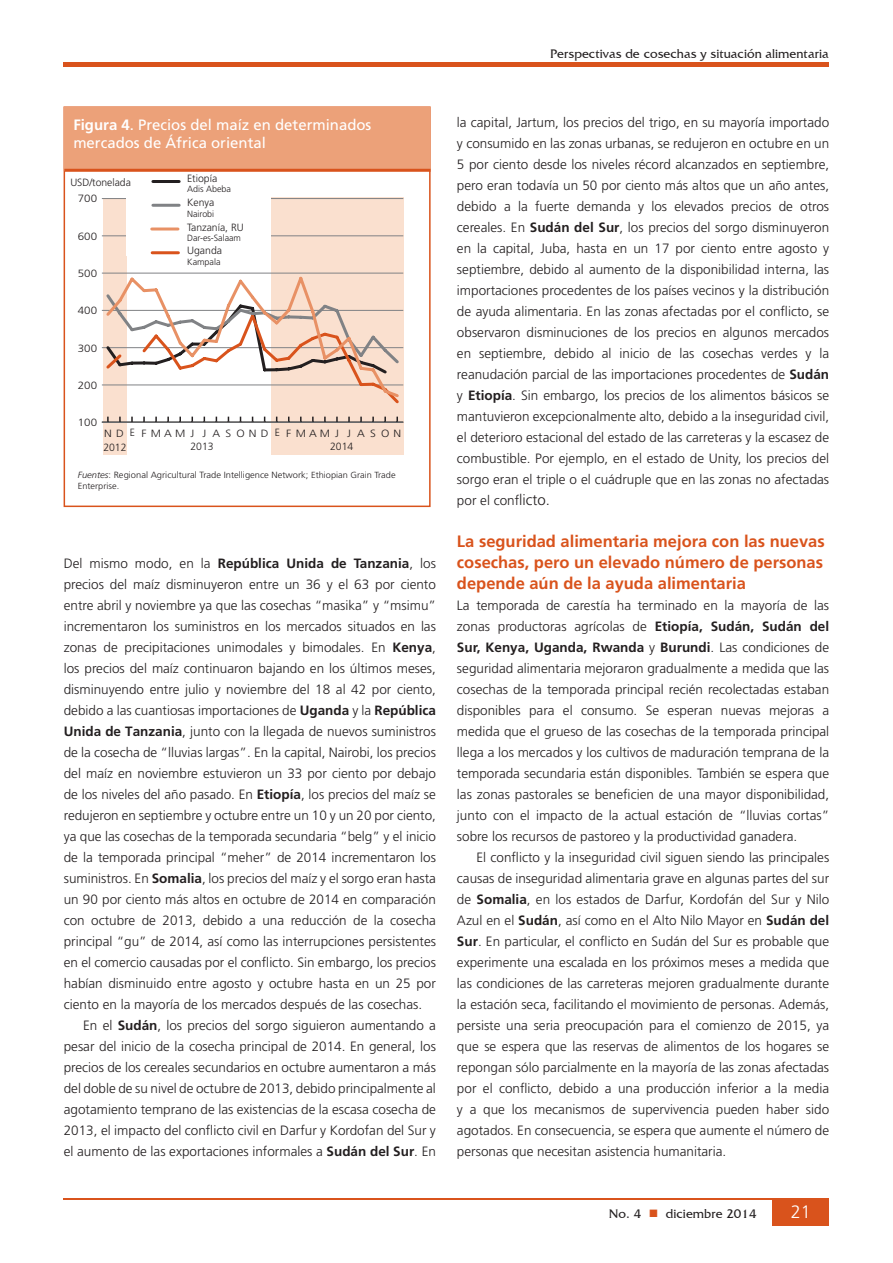
<style>
.page{position:relative;width:893px;height:1263px;background:#fff}
.page>*{position:absolute;margin:0;border:0;box-sizing:border-box;transform-origin:0 0}
.t1{font:300 18px "Frutiger LT Std";color:#fff}
.Heading3{font:700 16.5px/21px "Frutiger LT Std";color:#d9531c;text-align:justify}
.t2{font:15px/18px "Frutiger LT Std";color:#fff}
.t3{font:300 15px "Frutiger LT Std";color:#fff}
.NewPara{font:300 13.5px/21px "Frutiger LT Std";color:#231f20;text-align:justify}
.NewPara1{font:300 13.5px/21px "Frutiger LT Std";color:#231f20;text-align:justify}
.t4{font:12.75px "Friz Quadrata IT Cby BT";color:#231f20}
.t5{font:300 10.5px "Frutiger LT Std";color:#231f20}
.t6{font:300 10.5px/14.1px "Frutiger LT Std";letter-spacing:.375em;color:#231f20;scale:1.1 1}
.t7{font:300 10.5px "Frutiger LT Std";color:#231f20;scale:1.1 1}
.t8{font:300 9px "Frutiger LT Std";color:#231f20;scale:1.04 1}
.t9{font:300 9px "Frutiger LT Std";color:#231f20}
.t10{font:300 8.85px "Frutiger LT Std";color:#231f20;scale:1.04 1}
.s1{font-weight:700}
.s2{font-style:italic}
.s3{font-size:8.85px}
.s4{font-size:15px}
.s5{color:#d9531c}
</style>
<div class="page">
<hr style="left:63px;top:1198px;width:766px;height:2px;background:#d9531c">
<div style="left:773px;top:1200px;width:56px;height:26px;background:#d9531c"></div>
<hr style="left:63px;top:63px;width:766px;height:4px;background:#d9531c">
<div style="left:103px;top:198px;width:24px;height:256px;background:#fae0cf"></div>
<div style="left:271px;top:198px;width:132px;height:257px;background:#fae0cf"></div>
<hr style="left:102px;top:421px;width:301px;height:2px;background:#231f20">
<hr style="left:102px;top:422px;width:301px;height:1px;background:#808285">
<hr style="left:102px;top:385px;width:301px;height:1px;background:#808285">
<hr style="left:102px;top:347px;width:301px;height:1px;background:#808285">
<hr style="left:102px;top:310px;width:301px;height:1px;background:#808285">
<hr style="left:102px;top:273px;width:301px;height:1px;background:#808285">
<hr style="left:102px;top:235px;width:301px;height:1px;background:#808285">
<hr style="left:102px;top:198px;width:301px;height:1px;background:#808285">
<svg style="left:104px;top:276px;width:297px;height:128px"></svg>
<div style="left:126px;top:172px;width:145px;height:84px;background:#fff"></div>
<hr style="left:152px;top:227px;width:26px;height:3px;background:#e89165">
<hr style="left:153px;top:204px;width:26px;height:3px;background:#808285">
<hr style="left:152px;top:251px;width:26px;height:3px;background:#d9531c">
<hr style="left:153px;top:180px;width:26px;height:3px;background:#231f20">
<div style="left:64px;top:107px;width:367px;height:400px;border:2px solid #d9531c"></div>
<div style="left:64px;top:107px;width:366px;height:63px;background:#eca179"></div>
<div style="left:64px;top:107px;width:367px;height:64px;border:2px solid #eca179"></div>
<hr style="left:64px;top:169px;width:367px;height:3px;background:#d9531c">
<p class="t4" style="left:550px;top:46px;width:280px">Perspectivas de cosechas y situación alimentaria</p>
<p class="t2" style="left:73px;top:116px;width:300px"><span class="s1">Figura 4</span>. Precios del maíz en determinados mercados de África oriental</p>
<p class="t3" style="left:78px;top:129px;width:271px">Figura 4. Precios del maíz en determinados</p>
<p class="t5" style="left:70px;top:177px;width:62px">USD/tonelada</p>
<p class="t7" style="left:78px;top:193px;width:19px">700</p>
<p class="t7" style="left:78px;top:230px;width:19px">600</p>
<p class="t7" style="left:78px;top:267px;width:19px">500</p>
<p class="t7" style="left:78px;top:305px;width:19px">400</p>
<p class="t7" style="left:78px;top:342px;width:19px">300</p>
<p class="t7" style="left:78px;top:379px;width:19px">200</p>
<p class="t7" style="left:78px;top:416px;width:19px">100</p>
<p class="t5" style="left:187px;top:172px;width:32px">Etiopía</p>
<p class="t9" style="left:187px;top:184px;width:46px">Adis Abeba</p>
<p class="t5" style="left:187px;top:196px;width:29px">Kenya</p>
<p class="t9" style="left:187px;top:209px;width:29px">Nairobi</p>
<p class="t5" style="left:187px;top:221px;width:58px">Tanzanía, RU</p>
<p class="t9" style="left:187px;top:233px;width:55px">Dar-es-Salaam</p>
<p class="t5" style="left:187px;top:245px;width:36px">Uganda</p>
<p class="t9" style="left:187px;top:257px;width:35px">Kampala</p>
<p class="t5" style="left:130px;top:426px;width:7px">E</p>
<p class="t8" style="left:78px;top:470px;width:307px"><span class="s2">Fuentes</span>: Regional Agricultural Trade Intelligence Network; <span class="s3">Ethiopian Grain Trade</span></p>
<p class="t10" style="left:78px;top:481px;width:41px">Enterprise.</p>
<p class="t5" style="left:275px;top:426px;width:7px">E</p>
<p class="t6" style="left:103px;top:426px;width:272px">ND J FMAMJ J ASOND J FMAMJ J ASON<br>2012</p>
<p class="t5" style="left:190px;top:441px;width:25px">2013</p>
<p class="t5" style="left:330px;top:441px;width:25px">2014</p>
<p class="NewPara1" style="left:64px;top:553px;width:374px">Del mismo modo, en la <span class="s1">República Unida de Tanzania</span>, los precios del maíz disminuyeron entre un 36 y el 63 por ciento entre abril y noviembre ya que las cosechas “masika” y “msimu” incrementaron los suministros en los mercados situados en las zonas de precipitaciones unimodales y bimodales. En <span class="s1">Kenya</span>, los precios del maíz continuaron bajando en los últimos meses, disminuyendo entre julio y noviembre del 18 al 42 por ciento, debido a las cuantiosas importaciones de <span class="s1">Uganda</span> y la <span class="s1">República Unida de Tanzania</span>, junto con la llegada de nuevos suministros de la cosecha de “lluvias largas”. En la capital, Nairobi, los precios del maíz en noviembre estuvieron un 33 por ciento por debajo de los niveles del año pasado. En <span class="s1">Etiopía</span>, los precios del maíz se redujeron en septiembre y octubre entre un 10 y un 20 por ciento, ya que las cosechas de la temporada secundaria “belg” y el inicio de la temporada principal “meher” de 2014 incrementaron los suministros. En <span class="s1">Somalia</span>, los precios del maíz y el sorgo eran hasta un 90 por ciento más altos en octubre de 2014 en comparación con octubre de 2013, debido a una reducción de la cosecha principal “gu” de 2014, así como las interrupciones persistentes en el comercio causadas por el conflicto. Sin embargo, los precios habían disminuido entre agosto y octubre hasta en un 25 por ciento en la mayoría de los mercados después de las cosechas.</p>
<p class="NewPara" style="left:64px;top:1015px;width:374px;text-indent:19px">En el <span class="s1">Sudán</span>, los precios del sorgo siguieron aumentando a pesar del inicio de la cosecha principal de 2014. En general, los precios de los cereales secundarios en octubre aumentaron a más del doble de su nivel de octubre de 2013, debido principalmente al agotamiento temprano de las existencias de la escasa cosecha de 2013, el impacto del conflicto civil en Darfur y Kordofan del Sur y el aumento de las exportaciones informales a <span class="s1">Sudán del Sur</span>. En</p>
<p class="NewPara" style="left:457px;top:112px;width:374px">la capital, Jartum, los precios del trigo, en su mayoría importado y consumido en las zonas urbanas, se redujeron en octubre en un 5 por ciento desde los niveles récord alcanzados en septiembre, pero eran todavía un 50 por ciento más altos que un año antes, debido a la fuerte demanda y los elevados precios de otros cereales. En <span class="s1">Sudán del Sur</span>, los precios del sorgo disminuyeron en la capital, Juba, hasta en un 17 por ciento entre agosto y septiembre, debido al aumento de la disponibilidad interna, las importaciones procedentes de los países vecinos y la distribución de ayuda alimentaria. En las zonas afectadas por el conflicto, se observaron disminuciones de los precios en algunos mercados en septiembre, debido al inicio de las cosechas verdes y la reanudación parcial de las importaciones procedentes de <span class="s1">Sudán </span>y <span class="s1">Etiopía</span>. Sin embargo, los precios de los alimentos básicos se mantuvieron excepcionalmente alto, debido a la inseguridad civil, el deterioro estacional del estado de las carreteras y la escasez de combustible. Por ejemplo, en el estado de Unity, los precios del sorgo eran el triple o el cuádruple que en las zonas no afectadas por el conf<span class="s4">licto.</span></p>
<p class="Heading3" style="left:457px;top:531px;width:369px">La seguridad alimentaria mejora con las nuevas cosechas, pero un elevado número de personas depende aún de la ayuda alimentaria</p>
<p class="NewPara1" style="left:457px;top:595px;width:374px">La temporada de carestía ha terminado en la mayoría de las zonas productoras agrícolas de <span class="s1">Etiopía, Sudán, Sudán del Sur, Kenya, Uganda, Rwanda</span> y <span class="s1">Burundi</span>. Las condiciones de seguridad alimentaria mejoraron gradualmente a medida que las cosechas de la temporada principal recién recolectadas estaban disponibles para el consumo. Se esperan nuevas mejoras a medida que el grueso de las cosechas de la temporada principal llega a los mercados y los cultivos de maduración temprana de la temporada secundaria están disponibles. También se espera que las zonas pastorales se beneficien de una mayor disponibilidad, junto con el impacto de la actual estación de “lluvias cortas” sobre los recursos de pastoreo y la productividad ganadera.</p>
<p class="NewPara" style="left:457px;top:847px;width:374px;text-indent:19px">El conflicto y la inseguridad civil siguen siendo las principales causas de inseguridad alimentaria grave en algunas partes del sur de <span class="s1">Somalia</span>, en los estados de Darfur, Kordofán del Sur y Nilo Azul en el <span class="s1">Sudán</span>, así como en el Alto Nilo Mayor en <span class="s1">Sudán del Sur</span>. En particular, el conflicto en Sudán del Sur es probable que experimente una escalada en los próximos meses a medida que las condiciones de las carreteras mejoren gradualmente durante la estación seca, facilitando el movimiento de personas. Además, persiste una seria preocupación para el comienzo de 2015, ya que se espera que las reservas de alimentos de los hogares se repongan sólo parcialmente en la mayoría de las zonas afectadas por el conflicto, debido a una producción inferior a la media y a que los mecanismos de supervivencia pueden haber sido agotados. En consecuencia, se espera que aumente el número de personas que necesitan asistencia humanitaria.</p>
<p class="t4" style="left:609px;top:1205px;width:149px">No. 4 <span class="s5">■</span> diciembre 2014</p>
<h1 class="t1" style="left:791px;top:1201px;width:22px">21</h1>
</div>
